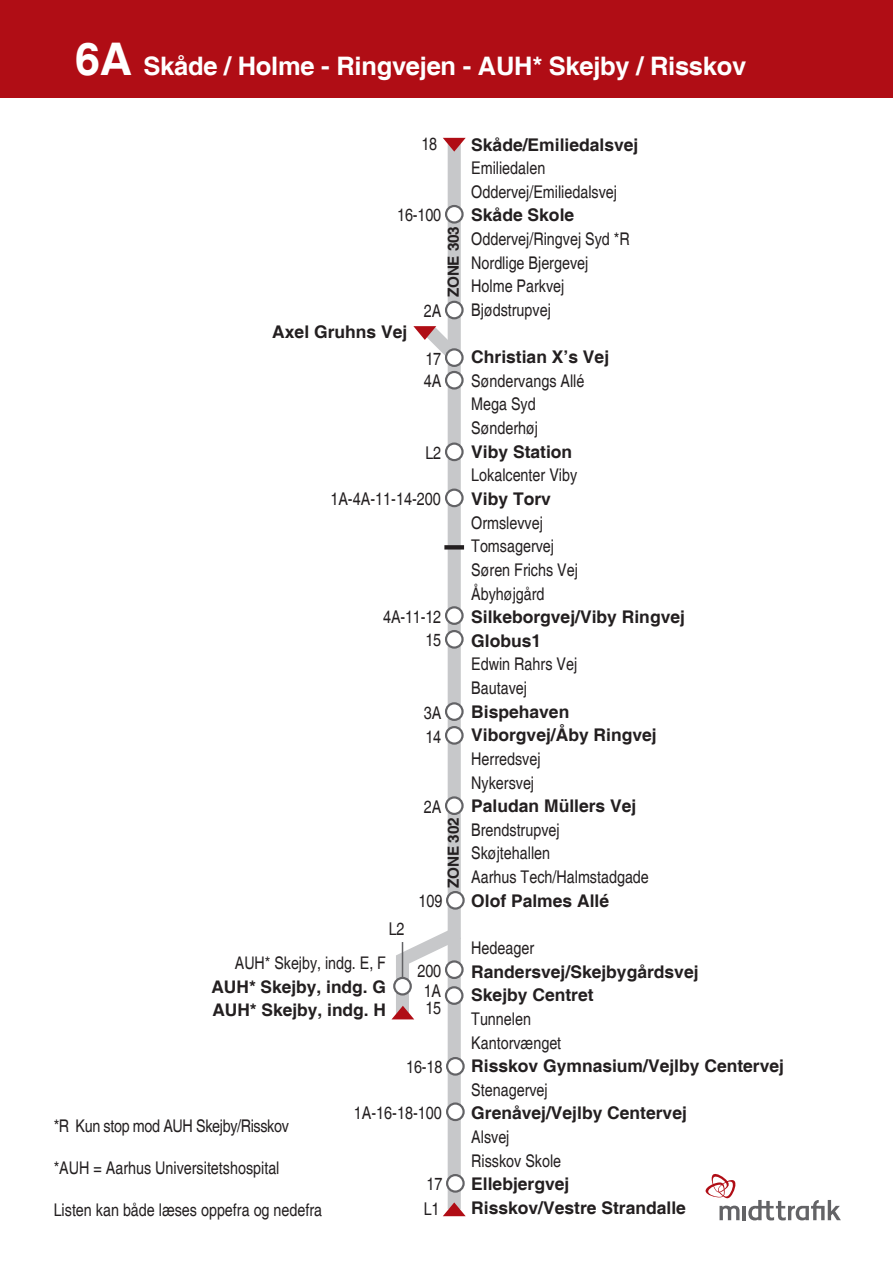
<style>
.page{position:relative;width:893px;height:1263px;background:#fff}
.page>*{position:absolute;margin:0;border:0;box-sizing:border-box;transform-origin:0 0}
.t1{font:700 25.5px "Helvetica";letter-spacing:-.01em;color:#fff}
.t2{font:condensed 17.55px/23.7px "Helvetica";color:#231f20}
.t3{font:700 17.55px/23.7px "Helvetica";color:#231f20}
.t4{font:condensed 17.55px "Helvetica";letter-spacing:-.02em;color:#231f20}
.t5{font:700 17.4px/23.5px "Helvetica";color:#231f20}
.t6{font:condensed 17.4px "Helvetica";color:#231f20}
.t7{font:700 15.3px "Helvetica";letter-spacing:-.015em;color:#231f20}
.s1{font-size:45px}
</style>
<div class="page">
<div style="left:0;top:0;width:893px;height:98px;background:#b00d15"></div>
<svg style="left:719px;top:1205px;width:20px;height:15px"></svg>
<svg style="left:748px;top:1200px;width:93px;height:20px"></svg>
<hr style="left:743px;top:1206px;width:3px;height:14px;background:#636366">
<svg style="left:705px;top:1174px;width:31px;height:25px"></svg>
<div style="left:448px;top:143px;width:13px;height:1066px;background:#c7c8ca"></div>
<svg style="left:443px;top:138px;width:23px;height:14px"></svg>
<svg style="left:443px;top:1202px;width:23px;height:14px"></svg>
<svg style="left:413px;top:313px;width:49px;height:62px"></svg>
<svg style="left:444px;top:545px;width:20px;height:4px"></svg>
<svg style="left:391px;top:915px;width:73px;height:116px"></svg>
<svg style="left:446px;top:206px;width:17px;height:16px"></svg>
<div style="left:445px;top:205px;width:19px;height:19px;border:2px solid #636366;border-radius:50%"></div>
<svg style="left:446px;top:349px;width:17px;height:17px"></svg>
<div style="left:445px;top:348px;width:19px;height:19px;border:2px solid #636366;border-radius:50%"></div>
<svg style="left:446px;top:372px;width:17px;height:16px"></svg>
<div style="left:445px;top:371px;width:19px;height:19px;border:2px solid #636366;border-radius:50%"></div>
<svg style="left:446px;top:444px;width:17px;height:16px"></svg>
<div style="left:445px;top:442px;width:19px;height:19px;border:2px solid #636366;border-radius:50%"></div>
<svg style="left:446px;top:490px;width:17px;height:16px"></svg>
<div style="left:445px;top:489px;width:19px;height:18px;border:2px solid #636366;border-radius:50%"></div>
<svg style="left:446px;top:607px;width:17px;height:17px"></svg>
<div style="left:445px;top:606px;width:19px;height:19px;border:2px solid #636366;border-radius:50%"></div>
<svg style="left:446px;top:703px;width:17px;height:17px"></svg>
<div style="left:445px;top:702px;width:19px;height:19px;border:2px solid #636366;border-radius:50%"></div>
<svg style="left:446px;top:631px;width:17px;height:16px"></svg>
<div style="left:445px;top:630px;width:19px;height:19px;border:2px solid #636366;border-radius:50%"></div>
<svg style="left:446px;top:727px;width:17px;height:17px"></svg>
<div style="left:445px;top:726px;width:19px;height:19px;border:2px solid #636366;border-radius:50%"></div>
<svg style="left:446px;top:797px;width:17px;height:17px"></svg>
<div style="left:445px;top:796px;width:19px;height:19px;border:2px solid #636366;border-radius:50%"></div>
<svg style="left:447px;top:892px;width:17px;height:16px"></svg>
<div style="left:446px;top:891px;width:19px;height:19px;border:2px solid #636366;border-radius:50%"></div>
<svg style="left:447px;top:1058px;width:17px;height:16px"></svg>
<div style="left:446px;top:1057px;width:19px;height:19px;border:2px solid #636366;border-radius:50%"></div>
<svg style="left:447px;top:1103px;width:17px;height:17px"></svg>
<div style="left:446px;top:1102px;width:19px;height:19px;border:2px solid #636366;border-radius:50%"></div>
<svg style="left:447px;top:1175px;width:17px;height:16px"></svg>
<div style="left:446px;top:1174px;width:19px;height:19px;border:2px solid #636366;border-radius:50%"></div>
<svg style="left:446px;top:961px;width:17px;height:17px"></svg>
<div style="left:445px;top:960px;width:19px;height:19px;border:2px solid #636366;border-radius:50%"></div>
<div style="left:446px;top:987px;width:16px;height:17px;background:#fff;border-radius:50%"></div>
<div style="left:445px;top:986px;width:18px;height:19px;border:2px solid #636366;border-radius:50%"></div>
<div style="left:394px;top:978px;width:17px;height:16px;background:#fff;border-radius:50%"></div>
<div style="left:393px;top:977px;width:19px;height:18px;border:2px solid #636366;border-radius:50%"></div>
<hr style="left:402px;top:942px;width:1px;height:36px;background:#636366">
<div style="left:446px;top:302px;width:17px;height:16px;background:#fff;border-radius:50%"></div>
<div style="left:445px;top:301px;width:19px;height:18px;border:2px solid #636366;border-radius:50%"></div>
<h1 class="t1" style="left:75px;top:51px;width:673px"><span class="s1">6A</span> Skåde / Holme - Ringvejen - AUH* Skejby / Risskov</h1>
<p class="t2" style="left:421px;top:132px;width:17px">18</p>
<p class="t2" style="left:397px;top:204px;width:46px">16-100</p>
<p class="t7" style="left:444px;top:297px;width:73px;rotate:-90deg">ZONE 303</p>
<p class="t3" style="left:272px;top:321px;width:137px">Axel Gruhns Vej</p>
<p class="t2" style="left:424px;top:299px;width:19px">2A</p>
<p class="t2" style="left:424px;top:347px;width:19px;line-height:22.6px">17<br>4A</p>
<p class="t2" style="left:425px;top:441px;width:17px">L2</p>
<p class="t2" style="left:330px;top:487px;width:112px">1A-4A-11-14-200</p>
<p class="t2" style="left:383px;top:605px;width:60px">4A-11-12</p>
<p class="t2" style="left:425px;top:629px;width:17px">15</p>
<p class="t2" style="left:424px;top:701px;width:19px">3A</p>
<p class="t2" style="left:425px;top:725px;width:17px">14</p>
<p class="t2" style="left:424px;top:795px;width:19px">2A</p>
<p class="t7" style="left:444px;top:888px;width:72px;rotate:-90deg">ZONE 302</p>
<p class="t2" style="left:389px;top:917px;width:17px">L2</p>
<p class="t6" style="left:235px;top:953px;width:153px">AUH* Skejby, indg. E, F</p>
<p class="t5" style="left:211px;top:975px;width:176px">AUH* Skejby, indg. G<br>AUH* Skejby, indg. H</p>
<p class="t2" style="left:419px;top:889px;width:25px">109</p>
<p class="t2" style="left:418px;top:960px;width:25px;line-height:20.5px;text-align:center">200<br>1A</p>
<p class="t2" style="left:425px;top:996px;width:17px">15</p>
<p class="t4" style="left:54px;top:1115px;width:237px">*R Kun stop mod AUH Skejby/Risskov</p>
<p class="t2" style="left:54px;top:1156px;width:227px">*AUH = Aarhus Universitetshospital</p>
<p class="t2" style="left:54px;top:1198px;width:270px">Listen kan både læses oppefra og nedefra</p>
<p class="t2" style="left:406px;top:1055px;width:38px">16-18</p>
<p class="t2" style="left:354px;top:1101px;width:90px">1A-16-18-100</p>
<p class="t2" style="left:426px;top:1172px;width:17px">17</p>
<p class="t2" style="left:424px;top:1197px;width:17px">L1</p>
<p class="t3" style="left:471px;top:133px;width:169px">Skåde/Emiliedalsvej</p>
<p class="t2" style="left:471px;top:156px;width:147px">Emiliedalen<br>Oddervej/Emiliedalsvej</p>
<p class="t3" style="left:471px;top:204px;width:104px">Skåde Skole</p>
<p class="t2" style="left:471px;top:227px;width:160px">Oddervej/Ringvej Syd *R<br>Nordlige Bjergevej<br>Holme Parkvej<br>Bjødstrupvej</p>
<p class="t3" style="left:471px;top:346px;width:139px">Christian X’s Vej</p>
<p class="t2" style="left:471px;top:369px;width:115px">Søndervangs Allé<br>Mega Syd<br>Sønderhøj</p>
<p class="t3" style="left:471px;top:441px;width:102px">Viby Station</p>
<p class="t2" style="left:471px;top:463px;width:107px">Lokalcenter Viby</p>
<p class="t3" style="left:471px;top:488px;width:81px">Viby Torv</p>
<p class="t2" style="left:471px;top:511px;width:108px">Ormslevvej<br>Tomsagervej<br>Søren Frichs Vej<br>Åbyhøjgård</p>
<p class="t3" style="left:471px;top:606px;width:215px">Silkeborgvej/Viby Ringvej<br>Globus1</p>
<p class="t2" style="left:471px;top:652px;width:107px">Edwin Rahrs Vej<br>Bautavej</p>
<p class="t3" style="left:471px;top:700px;width:187px">Bispehaven<br>Viborgvej/Åby Ringvej</p>
<p class="t2" style="left:471px;top:747px;width:71px">Herredsvej<br>Nykersvej</p>
<p class="t3" style="left:471px;top:795px;width:167px">Paludan Müllers Vej</p>
<p class="t2" style="left:471px;top:818px;width:179px">Brendstrupvej<br>Skøjtehallen<br>Aarhus Tech/Halmstadgade</p>
<p class="t3" style="left:471px;top:889px;width:139px">Olof Palmes Allé</p>
<p class="t2" style="left:471px;top:936px;width:64px">Hedeager</p>
<p class="t3" style="left:471px;top:960px;width:229px">Randersvej/Skejbygårdsvej<br>Skejby Centret</p>
<p class="t2" style="left:471px;top:1007px;width:92px">Tunnelen<br>Kantorvænget</p>
<p class="t3" style="left:471px;top:1055px;width:314px">Risskov Gymnasium/Vejlby Centervej</p>
<p class="t2" style="left:471px;top:1078px;width:78px">Stenagervej</p>
<p class="t3" style="left:471px;top:1102px;width:217px">Grenåvej/Vejlby Centervej</p>
<p class="t2" style="left:471px;top:1125px;width:91px">Alsvej<br>Risskov Skole</p>
<p class="t3" style="left:471px;top:1173px;width:216px">Ellebjergvej<br>Risskov/Vestre Strandalle</p>
</div>
